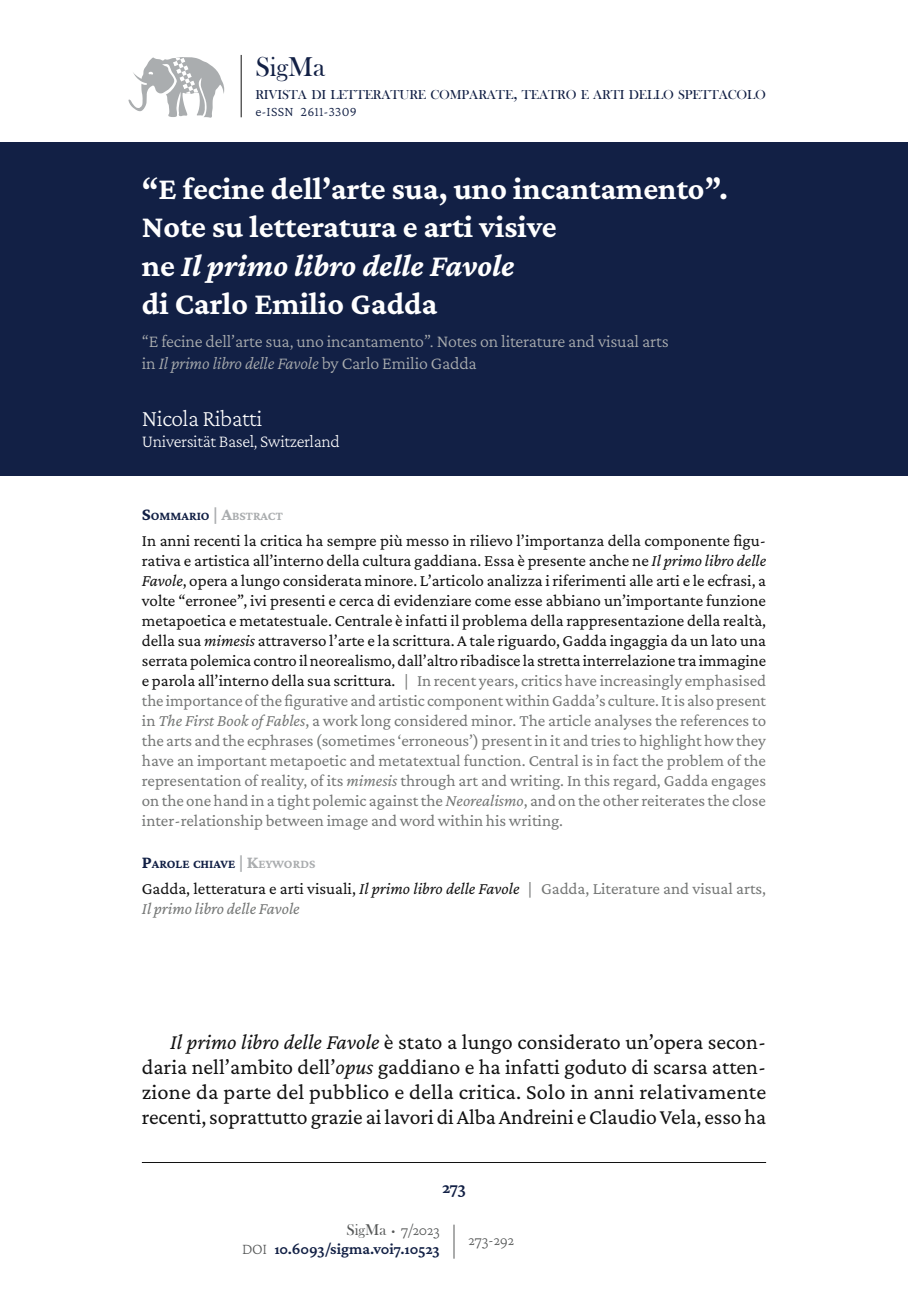
<style>
.page{position:relative;width:908px;height:1304px;background:#fff}
.page>*{position:absolute;margin:0;border:0;box-sizing:border-box;transform-origin:0 0}
.Titolo_saggio{font:700 32px/38.4px "Crimson Pro";color:#fff}
.t1{font:28px "Bask Old Face";color:#122045}
.Autore_saggio{font:200 24px "Crimson Pro";letter-spacing:-.02em;color:#fff}
.Corpo_del_testo{font:22px/25px "Crimson Pro";letter-spacing:-.005em;color:#121212;text-align:justify}
.Titolo_saggio_ENG{font:300 18px/21.6px "Crimson Pro";letter-spacing:-.01em;color:#aaadaf}
.Affiliazione_autore{font:200 18px "Crimson Pro";letter-spacing:-.02em;color:#fff}
.t2{font:600 18px "Crimson Pro";color:#122045}
.Testo_Sommario{font:17px/20px "Crimson Pro";color:#121212;text-align:justify}
.Testo_Sommario-2{font:17px/20px "Crimson Pro";color:#757776}
.SigMa_-_Piè_di_pagina_volume_anno{font:600 16px "Crimson Pro";letter-spacing:-.005em;color:#122045}
.SigMa_-_Piè_di_pagina_volume_anno-2{font:200 16px "Crimson Pro";color:#565858}
.SigMa_-_Intervallo_pagine{font:200 16px "Crimson Pro";letter-spacing:-.025em;color:#565858}
.t3{font:300 14px "Crimson Pro";letter-spacing:.015em;color:#122045}
.t4{font:13.4px "Bask Old Face";letter-spacing:-.01em;color:#122045}
.Titolo_Sommario{font:700 12.6px "Crimson Pro";color:#122045}
.s1{font-size:19px}
.s2{font-style:italic}
.s3{font-size:18px}
.s4{font-size:18px;color:#aaadaf}
.s5{color:#aaadaf}
.s6{color:#757776}
.s7{font-style:italic;color:#757776}
.s8{color:#121212}
.s9{font-style:italic;color:#121212}
.s10{font-family:"Bask Old Face";font-weight:400}
.s11{font-family:"Bask Old Face";font-weight:400;font-size:9.6px}
.s12{font-weight:200;color:#565858}
</style>
<div class="page">
<svg style="left:129px;top:57px;width:95px;height:61px"></svg>
<hr style="left:241px;top:55px;width:1px;height:62px;background:#121212">
<hr style="left:142px;top:1162px;width:623px;height:1px;background:#121212">
<div style="left:0;top:142px;width:907px;height:334px;background:#122045"></div>
<hr style="left:453px;top:1225px;width:1px;height:34px;background:#565858">
<h2 class="t1" style="left:255px;top:51px;width:71px">SigMa</h2>
<p class="t4" style="left:255px;top:87px;width:512px">RIVISTA DI LETTERATURE COMPARATE<span class="s1">,</span> TEATRO E ARTI DELLO SPETTACOLO</p>
<p class="t3" style="left:255px;top:102px;width:103px">e-ISSN 2611-3309</p>
<p class="Titolo_saggio" style="left:142px;top:169px;width:587px">“E fecine dell’arte sua, uno incantamento”.</p>
<p class="Titolo_saggio" style="left:142px;top:207px;width:416px">Note su letteratura e arti visive ne <span class="s2">Il primo libro delle Favole<br></span>di Carlo Emilio Gadda</p>
<p class="Titolo_saggio_ENG" style="left:142px;top:330px;width:528px">“E fecine dell’arte sua, uno incantamento”. Notes on literature and visual arts in <span class="s2">Il primo libro delle Favole</span> by Carlo Emilio Gadda</p>
<p class="Autore_saggio" style="left:142px;top:403px;width:122px">Nicola Ribatti</p>
<p class="Affiliazione_autore" style="left:142px;top:430px;width:199px">Universität Basel, Switzerland</p>
<p class="Titolo_Sommario" style="left:142px;top:508px;width:142px"><span class="s3">S</span>OMMARIO <span class="s4">| A</span><span class="s5">BSTRACT</span></p>
<p class="Testo_Sommario" style="left:142px;top:530px;width:625px">In anni recenti la critica ha sempre più messo in rilievo l’importanza della componente figu&shy;rativa e artistica all’interno della cultura gaddiana. Essa è presente anche ne <span class="s2">Il primo libro delle Favole</span>, opera a lungo considerata minore. L’articolo analizza i riferimenti alle arti e le ecfrasi, a volte “erronee”, ivi presenti e cerca di evidenziare come esse abbiano un’importante funzione metapoetica e metatestuale. Centrale è infatti il problema della rappresentazione della realtà, della sua <span class="s2">mimesis</span> attraverso l’arte e la scrittura. A tale riguardo, Gadda ingaggia da un lato una serrata polemica contro il neorealismo, dall’altro ribadisce la stretta interrelazione tra immagine e parola all’interno della sua scrittura. <span class="s6">| In recent years, critics have increasingly emphasised the importance of the figurative and artistic component within Gadda’s culture. It is also present in</span> <span class="s7">The First Book of Fables</span><span class="s6">, a work long considered minor. The article analyses the references to the arts and the ecphrases (sometimes ‘erroneous’) present in it and tries to highlight how they have an important metapoetic and metatextual function. Central is in fact the problem of the representation of reality, of its</span> <span class="s7">mimesis</span> <span class="s6">through art and writing. In this regard, Gadda engages on the one hand in a tight polemic against the</span> <span class="s7">Neorealismo</span><span class="s6">, and on the other reiterates the close inter-relationship between image and word within his writing.</span></p>
<p class="Titolo_Sommario" style="left:142px;top:856px;width:174px"><span class="s3">P</span>AROLE CHIAVE <span class="s4">| K</span><span class="s5">EYWORDS</span></p>
<p class="Testo_Sommario-2" style="left:142px;top:878px;width:625px"><span class="s8">Gadda, letteratura e arti visuali,</span> <span class="s9">Il primo libro delle Favole</span> | Gadda, Literature and visual arts,<br><span class="s2">Il primo libro delle Favole</span></p>
<p class="Corpo_del_testo" style="left:142px;top:1028px;width:625px;text-indent:28px"><span class="s2">Il primo libro delle Favole</span> è stato a lungo considerato un’opera secon&shy;daria nell’ambito dell’<span class="s2">opus</span> gaddiano e ha infatti goduto di scarsa atten&shy;zione da parte del pubblico e della critica. Solo in anni relativamente recenti, soprattutto grazie ai lavori di Alba Andreini e Claudio Vela, esso ha</p>
<p class="t2" style="left:442px;top:1175px;width:25px">273</p>
<p class="SigMa_-_Piè_di_pagina_volume_anno-2" style="left:346px;top:1219px;width:95px"><span class="s10">SigMa</span> <span class="s11">•</span> 7/2023</p>
<p class="SigMa_-_Piè_di_pagina_volume_anno" style="left:242px;top:1239px;width:199px"><span class="s12">DOI</span> 10.6093/sigma.v0i7.10523</p>
<p class="SigMa_-_Intervallo_pagine" style="left:468px;top:1229px;width:48px">273-292</p>
</div>
